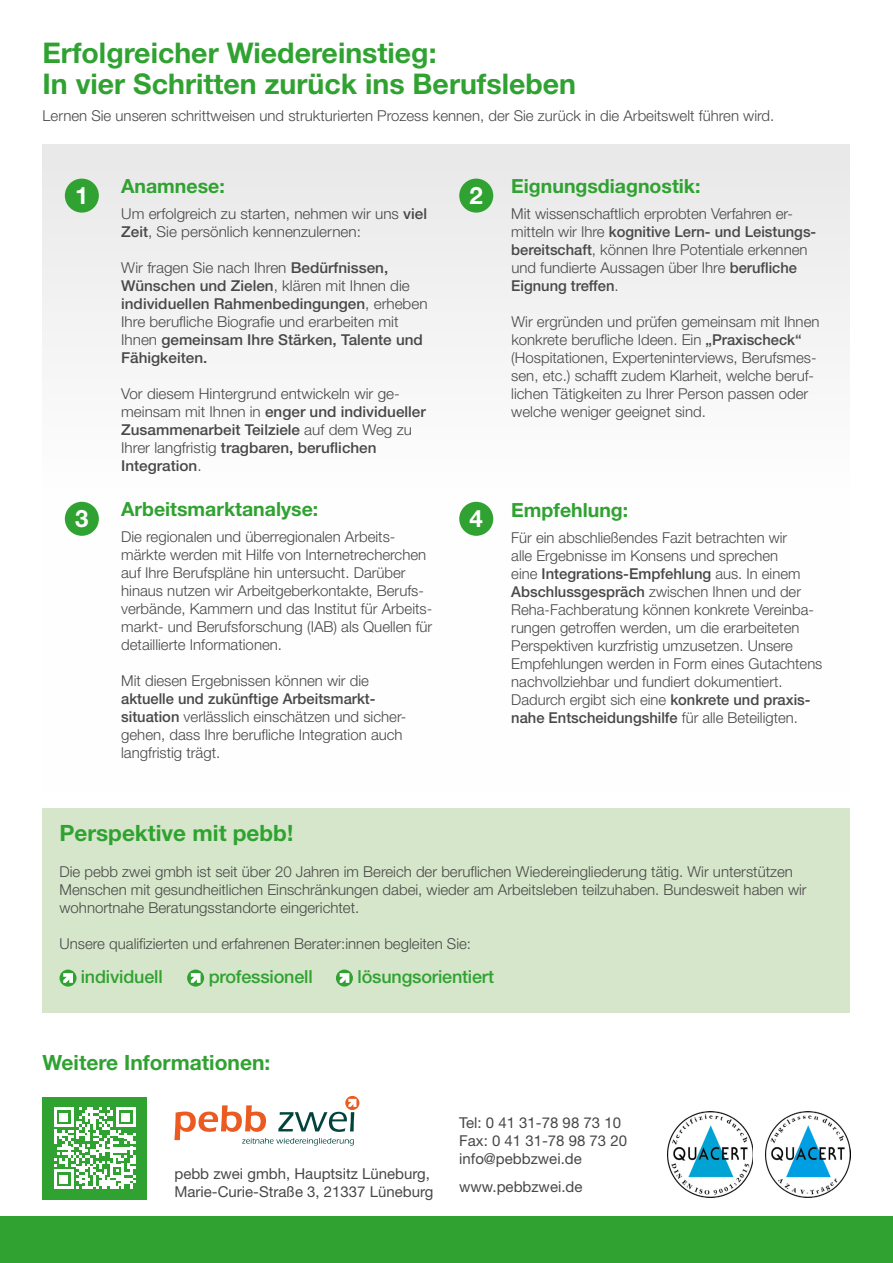
<style>
.page{position:relative;width:893px;height:1263px;background:#fff}
.page>*{position:absolute;margin:0;border:0;box-sizing:border-box;transform-origin:0 0}
.t1{font:700 28.5px/31.5px "Helvetica Neue LT Std";color:#30a231}
.t2{font:700 24px "Helvetica Neue LT Std";color:#fff}
.t3{font:700 22.5px "Helvetica Neue LT Std";color:#30a231}
.t4{font:700 21px "Helvetica Neue LT Std";color:#30a231}
.t5{font:700 19.5px "Helvetica Neue LT Std";color:#30a231}
.t6{font:500 18px "Helvetica Neue LT Std";letter-spacing:-.01em;color:#30a231}
.t7{font:300 15px/18px "Helvetica Neue LT Std";color:#484848}
.t8{font:500 15px/18px "Helvetica Neue LT Std";color:#484848}
.t9{font:15px/18px "Helvetica Neue LT Std";color:#484848}
.s1{font-weight:500}
.s2{font-weight:300}
</style>
<div class="page">
<div style="left:0;top:1216px;width:893px;height:47px;background:#30a231"></div>
<div style="left:43px;top:1097px;width:104px;height:102px;background:#30a231"></div>
<svg style="left:54px;top:1107px;width:81px;height:82px"></svg>
<img style="left:765px;top:1111px;width:85px;height:86px">
<img style="left:668px;top:1112px;width:85px;height:85px">
<div style="left:43px;top:145px;width:807px;height:646px;background:linear-gradient(to bottom,#ededed,#fff)"></div>
<svg style="left:345px;top:1096px;width:14px;height:14px"></svg>
<svg style="left:174px;top:1099px;width:182px;height:46px"></svg>
<div style="left:43px;top:808px;width:807px;height:204px;background:#d6e6ca"></div>
<div style="left:65px;top:179px;width:34px;height:34px;background:#30a231;border-radius:50%"></div>
<div style="left:459px;top:179px;width:34px;height:34px;background:#30a231;border-radius:50%"></div>
<div style="left:65px;top:502px;width:34px;height:34px;background:#30a231;border-radius:50%"></div>
<div style="left:459px;top:502px;width:34px;height:34px;background:#30a231;border-radius:50%"></div>
<div style="left:60px;top:969px;width:17px;height:17px;background:#30a231;border-radius:50%"></div>
<svg style="left:63px;top:973px;width:10px;height:10px"></svg>
<svg style="left:187px;top:969px;width:17px;height:17px"></svg>
<svg style="left:191px;top:973px;width:10px;height:10px"></svg>
<svg style="left:336px;top:969px;width:17px;height:17px"></svg>
<svg style="left:340px;top:973px;width:9px;height:10px"></svg>
<h1 class="t1" style="left:43px;top:36px;width:535px">Erfolgreicher Wiedereinstieg:<br>In vier Schritten zurück ins Berufsleben</h1>
<p class="t7" style="left:43px;top:106px;width:733px">Lernen Sie unseren schrittweisen und strukturierten Prozess kennen, der Sie zurück in die Arbeitswelt führen wird.</p>
<h2 class="t2" style="left:75px;top:181px;width:15px">1</h2>
<h3 class="t5" style="left:121px;top:173px;width:105px">Anamnese:</h3>
<p class="t7" style="left:121px;top:204px;width:307px">Um erfolgreich zu starten, nehmen wir uns <span class="s1">viel<br>Zeit</span>, Sie persönlich kennenzulernen:</p>
<p class="t8" style="left:121px;top:259px;width:308px"><span class="s2">Wir fragen Sie nach Ihren</span> Bedürfnissen, Wünschen und Zielen<span class="s2">, klären mit Ihnen die </span>individuellen Rahmenbedingungen<span class="s2">, erheben Ihre berufliche Biografie und erarbeiten mit Ihnen</span> gemeinsam Ihre Stärken, Talente und Fähigkeiten.</p>
<p class="t7" style="left:121px;top:384px;width:306px">Vor diesem Hintergrund entwickeln wir ge&shy;meinsam mit Ihnen in <span class="s1">enger und individueller Zusammenarbeit Teilziele</span> auf dem Weg zu Ihrer langfristig <span class="s1">tragbaren, beruflichen Integration</span>.</p>
<h2 class="t2" style="left:470px;top:181px;width:15px">2</h2>
<h3 class="t5" style="left:121px;top:497px;width:199px">Arbeitsmarktanalyse:</h3>
<p class="t7" style="left:121px;top:528px;width:313px">Die regionalen und überregionalen Arbeits&shy;märkte werden mit Hilfe von Internetrecherchen auf Ihre Berufspläne hin untersucht. Darüber hinaus nutzen wir Arbeitgeberkontakte, Berufs&shy;verbände, Kammern und das Institut für Arbeits&shy;markt- und Berufsforschung (IAB) als Quellen für detaillierte Informationen.</p>
<p class="t7" style="left:121px;top:672px;width:249px">Mit diesen Ergebnissen können wir die</p>
<p class="t7" style="left:121px;top:690px;width:287px"><span class="s1">aktuelle und zukünftige Arbeitsmarkt&shy;situation</span> verlässlich einschätzen und sicher&shy;gehen, dass Ihre berufliche Integration auch langfristig trägt.</p>
<h2 class="t2" style="left:75px;top:504px;width:15px">3</h2>
<h2 class="t2" style="left:470px;top:504px;width:15px">4</h2>
<h3 class="t5" style="left:511px;top:173px;width:191px">Eignungsdiagnostik:</h3>
<p class="t7" style="left:511px;top:204px;width:307px">Mit wissenschaftlich erprobten Verfahren er&shy;mitteln wir Ihre <span class="s1">kognitive Lern- und Leistungs&shy;bereitschaft</span>, können Ihre Potentiale erkennen und fundierte Aussagen über Ihre <span class="s1">berufliche Eignung treffen</span>.</p>
<p class="t7" style="left:511px;top:312px;width:310px">Wir ergründen und prüfen gemeinsam mit Ihnen konkrete berufliche Ideen. Ein <span class="s1">„Praxischeck“ </span>(Hospitationen, Experteninterviews, Berufsmes&shy;sen, etc.) schafft zudem Klarheit, welche beruf&shy;lichen Tätigkeiten zu Ihrer Person passen oder welche weniger geeignet sind.</p>
<h3 class="t5" style="left:511px;top:498px;width:118px">Empfehlung:</h3>
<p class="t7" style="left:511px;top:529px;width:313px">Für ein abschließendes Fazit betrachten wir<br>alle Ergebnisse im Konsens und sprechen<br>eine <span class="s1">Integrations-Empfehlung</span> aus. In einem <span class="s1">Abschlussgespräch</span> zwischen Ihnen und der Reha-Fachberatung können konkrete Vereinba&shy;rungen getroffen werden, um die erarbeiteten Perspektiven kurzfristig umzusetzen. Unsere Empfehlungen werden in Form eines Gutachtens nachvollziehbar und fundiert dokumentiert.<br>Dadurch ergibt sich eine <span class="s1">konkrete und praxis&shy;nahe Entscheidungshilfe</span> für alle Beteiligten.</p>
<h3 class="t3" style="left:60px;top:819px;width:235px">Perspektive mit pebb!</h3>
<p class="t7" style="left:60px;top:862px;width:749px">Die pebb zwei gmbh ist seit über 20 Jahren im Bereich der beruflichen Wiedereingliederung tätig. Wir unterstützen<br>Menschen mit gesundheitlichen Einschränkungen dabei, wieder am Arbeitsleben teilzuhaben. Bundesweit haben wir wohnortnahe Beratungsstandorte eingerichtet.</p>
<p class="t7" style="left:60px;top:934px;width:413px">Unsere qualifizierten und erfahrenen Berater:innen begleiten Sie:</p>
<p class="t6" style="left:81px;top:966px;width:83px">individuell</p>
<p class="t6" style="left:209px;top:966px;width:105px">professionell</p>
<p class="t6" style="left:358px;top:966px;width:138px">lösungsorientiert</p>
<h3 class="t4" style="left:43px;top:1049px;width:229px">Weitere Informationen:</h3>
<p class="t9" style="left:174px;top:1164px;width:260px">pebb zwei gmbh, Hauptsitz Lüneburg,<br>Marie-Curie-Straße 3, 21337 Lüneburg</p>
<p class="t9" style="left:459px;top:1113px;width:169px">Tel: 0 41 31-78 98 73 10<br>Fax: 0 41 31-78 98 73 20 info@pebbzwei.de</p>
<p class="t9" style="left:459px;top:1177px;width:125px">www.pebbzwei.de</p>
</div>
